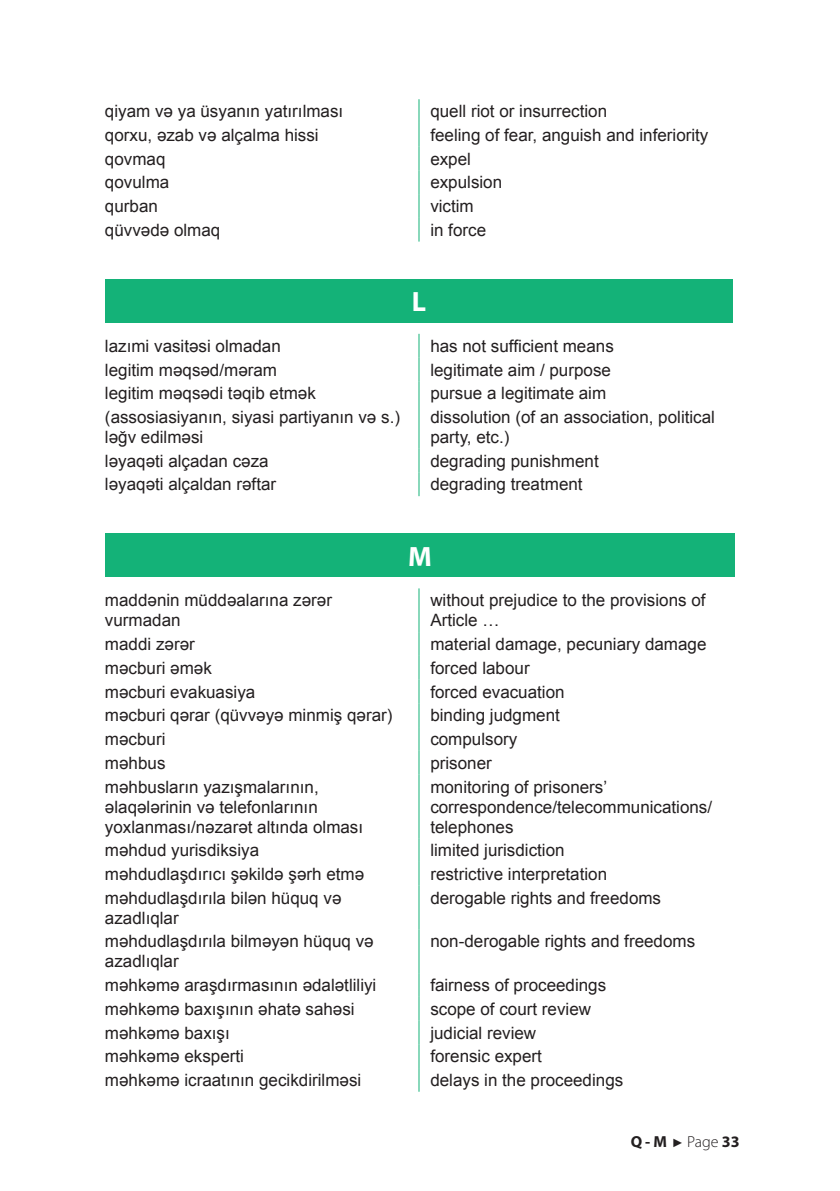
<style>
.page{position:relative;width:840px;height:1191px;background:#fff}
.page>*{position:absolute;margin:0;border:0;box-sizing:border-box;transform-origin:0 0}
.t1{font:700 28px "Myriad Pro";color:#fff}
.t2{font:17px/20px "Arial";color:#231f20}
.t3{font:700 16px "Myriad Pro";color:#231f20}
.s1{font-family:"Arial";font-weight:400;font-size:12px}
.s2{font-weight:300}
</style>
<div class="page">
<svg style="left:418px;top:99px;width:1px;height:143px"></svg>
<div style="left:105px;top:279px;width:627px;height:43px;background:#14b278"></div>
<svg style="left:418px;top:334px;width:1px;height:71px"></svg>
<hr style="left:418px;top:405px;width:1px;height:44px;background:#14b278">
<svg style="left:418px;top:449px;width:1px;height:47px"></svg>
<div style="left:105px;top:533px;width:629px;height:44px;background:#14b278"></div>
<hr style="left:418px;top:588px;width:1px;height:44px;background:#14b278">
<svg style="left:418px;top:632px;width:1px;height:142px"></svg>
<hr style="left:418px;top:774px;width:1px;height:64px;background:#14b278">
<svg style="left:418px;top:838px;width:1px;height:47px"></svg>
<hr style="left:418px;top:885px;width:1px;height:44px;background:#14b278">
<hr style="left:418px;top:929px;width:1px;height:44px;background:#14b278">
<svg style="left:418px;top:973px;width:1px;height:118px"></svg>
<p class="t2" style="left:105px;top:101px;width:240px">qiyam və ya üsyanın yatırılması</p>
<p class="t2" style="left:430px;top:101px;width:178px">quell riot or insurrection</p>
<p class="t2" style="left:105px;top:125px;width:215px">qorxu, əzab və alçalma hissi</p>
<p class="t2" style="left:430px;top:125px;width:279px">feeling of fear, anguish and inferiority</p>
<p class="t2" style="left:105px;top:149px;width:62px">qovmaq</p>
<p class="t2" style="left:430px;top:149px;width:42px">expel</p>
<p class="t2" style="left:105px;top:173px;width:66px">qovulma</p>
<p class="t2" style="left:430px;top:173px;width:73px">expulsion</p>
<p class="t2" style="left:105px;top:196px;width:54px">qurban</p>
<p class="t2" style="left:430px;top:196px;width:45px">victim</p>
<p class="t2" style="left:105px;top:220px;width:117px">qüvvədə olmaq</p>
<p class="t2" style="left:430px;top:220px;width:57px">in force</p>
<h1 class="t1" style="left:411px;top:283px;width:16px">L</h1>
<p class="t2" style="left:105px;top:336px;width:177px">lazımi vasitəsi olmadan</p>
<p class="t2" style="left:430px;top:336px;width:185px">has not sufficient means</p>
<p class="t2" style="left:105px;top:360px;width:173px">legitim məqsəd/məram</p>
<p class="t2" style="left:430px;top:360px;width:182px">legitimate aim / purpose</p>
<p class="t2" style="left:105px;top:383px;width:212px">legitim məqsədi təqib etmək</p>
<p class="t2" style="left:430px;top:383px;width:177px">pursue a legitimate aim</p>
<p class="t2" style="left:105px;top:407px;width:296px">(assosiasiyanın, siyasi partiyanın və s.) ləğv edilməsi</p>
<p class="t2" style="left:430px;top:407px;width:286px">dissolution (of an association, political party, etc.)</p>
<p class="t2" style="left:105px;top:451px;width:165px">ləyaqəti alçadan cəza</p>
<p class="t2" style="left:430px;top:451px;width:170px">degrading punishment</p>
<p class="t2" style="left:105px;top:475px;width:173px">ləyaqəti alçaldan rəftar</p>
<p class="t2" style="left:430px;top:475px;width:154px">degrading treatment</p>
<h1 class="t1" style="left:408px;top:538px;width:25px">M</h1>
<p class="t2" style="left:105px;top:590px;width:228px">maddənin müddəalarına zərər vurmadan</p>
<p class="t2" style="left:430px;top:590px;width:276px">without prejudice to the provisions of<br>Article …</p>
<p class="t2" style="left:105px;top:634px;width:91px">maddi zərər</p>
<p class="t2" style="left:430px;top:634px;width:277px">material damage, pecuniary damage</p>
<p class="t2" style="left:105px;top:658px;width:108px">məcburi əmək</p>
<p class="t2" style="left:430px;top:658px;width:101px">forced labour</p>
<p class="t2" style="left:105px;top:682px;width:152px">məcburi evakuasiya</p>
<p class="t2" style="left:430px;top:682px;width:136px">forced evacuation</p>
<p class="t2" style="left:105px;top:705px;width:289px">məcburi qərar (qüvvəyə minmiş qərar)</p>
<p class="t2" style="left:430px;top:705px;width:131px">binding judgment</p>
<p class="t2" style="left:105px;top:729px;width:62px">məcburi</p>
<p class="t2" style="left:430px;top:729px;width:88px">compulsory</p>
<p class="t2" style="left:105px;top:753px;width:62px">məhbus</p>
<p class="t2" style="left:430px;top:753px;width:63px">prisoner</p>
<p class="t2" style="left:105px;top:776px;width:259px">məhbusların yazışmalarının, əlaqələrinin və telefonlarının yoxlanması/nəzarət altında olması</p>
<p class="t2" style="left:430px;top:776px;width:283px">monitoring of prisoners’ correspondence/telecommunications/ telephones</p>
<p class="t2" style="left:105px;top:840px;width:155px">məhdud yurisdiksiya</p>
<p class="t2" style="left:430px;top:840px;width:136px">limited jurisdiction</p>
<p class="t2" style="left:105px;top:864px;width:260px">məhdudlaşdırıcı şəkildə şərh etmə</p>
<p class="t2" style="left:430px;top:864px;width:178px">restrictive interpretation</p>
<p class="t2" style="left:105px;top:888px;width:238px">məhdudlaşdırıla bilən hüquq və azadlıqlar</p>
<p class="t2" style="left:430px;top:888px;width:232px">derogable rights and freedoms</p>
<p class="t2" style="left:105px;top:931px;width:270px">məhdudlaşdırıla bilməyən hüquq və azadlıqlar</p>
<p class="t2" style="left:430px;top:931px;width:266px">non-derogable rights and freedoms</p>
<p class="t2" style="left:105px;top:975px;width:273px">məhkəmə araşdırmasının ədalətliliyi</p>
<p class="t2" style="left:430px;top:975px;width:177px">fairness of proceedings</p>
<p class="t2" style="left:105px;top:999px;width:251px">məhkəmə baxışının əhatə sahəsi</p>
<p class="t2" style="left:430px;top:999px;width:162px">scope of court review</p>
<p class="t2" style="left:105px;top:1022px;width:126px">məhkəmə baxışı</p>
<p class="t2" style="left:430px;top:1022px;width:107px">judicial review</p>
<p class="t2" style="left:105px;top:1046px;width:140px">məhkəmə eksperti</p>
<p class="t2" style="left:430px;top:1046px;width:113px">forensic expert</p>
<p class="t2" style="left:105px;top:1070px;width:258px">məhkəmə icraatının gecikdirilməsi</p>
<p class="t2" style="left:430px;top:1070px;width:194px">delays in the proceedings</p>
<p class="t3" style="left:630px;top:1131px;width:110px">Q - M <span class="s1">►</span> <span class="s2">Page</span> 33</p>
</div>
